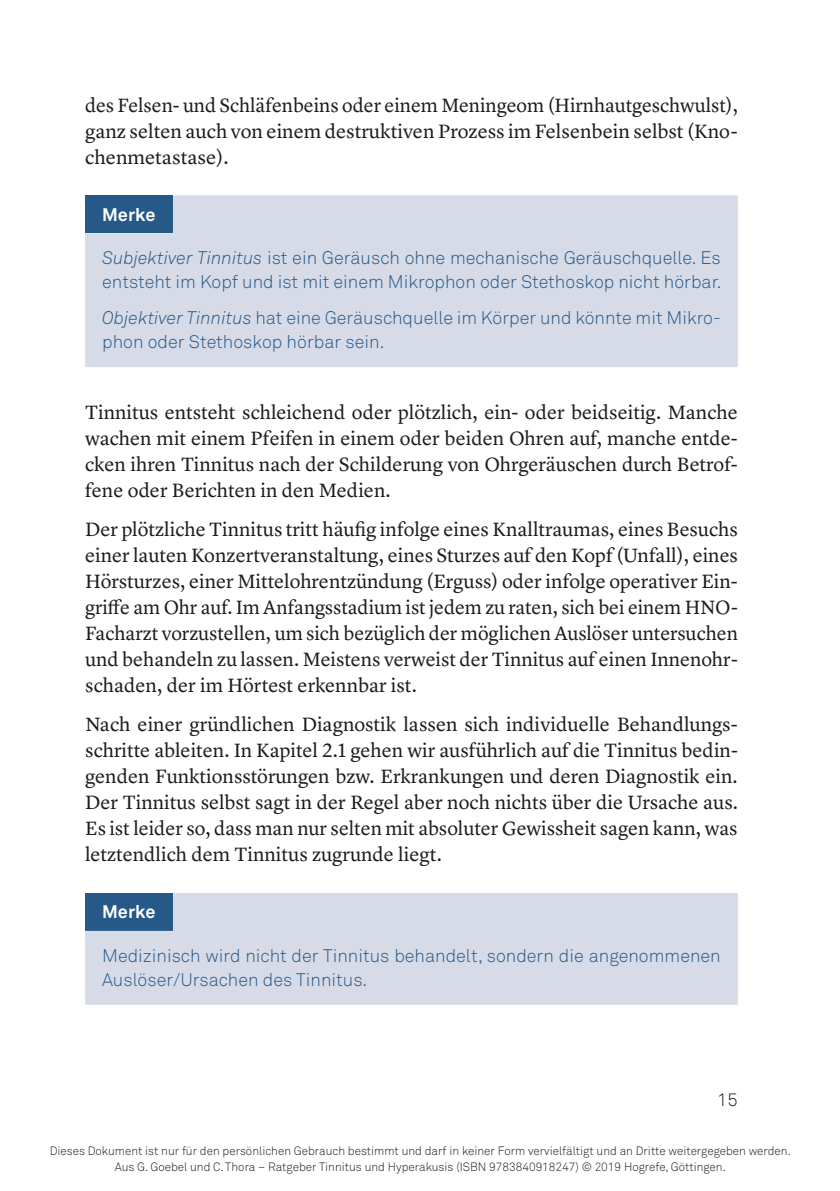
<style>
.page{position:relative;width:840px;height:1191px;background:#fff}
.page>*{position:absolute;margin:0;border:0;box-sizing:border-box;transform-origin:0 0}
.t1{font:20px/26px "Lyon Text";color:#1d1d1b;text-align:justify}
.t2{font:300 18px/24px "Akkurat Pro";color:#265988}
.t3{font:700 18px "Akkurat Pro";color:#fff}
.t4{font:300 18px "Akkurat Pro";color:#1d1d1b}
.t5{font:300 12px/16px "Akkurat Pro";color:#1d1d1b;text-align:center}
.s1{font-style:italic}
</style>
<div class="page">
<div style="left:85px;top:195px;width:652px;height:172px;background:#d7dbe7"></div>
<div style="left:85px;top:893px;width:652px;height:111px;background:#d7dbe7"></div>
<p class="t1" style="left:85px;top:90px;width:654px">des Felsen- und Schläfenbeins oder einem Meningeom (Hirnhautgeschwulst), ganz selten auch von einem destruktiven Prozess im Felsenbein selbst (Kno&shy;chenmetastase).</p>
<p class="t3" style="left:102px;top:203px;width:55px">Merke</p>
<p class="t2" style="left:102px;top:246px;width:620px"><span class="s1">Subjektiver Tinnitus</span> ist ein Geräusch ohne mechanische Geräuschquelle. Es entsteht im Kopf und ist mit einem Mikrophon oder Stethoskop nicht hörbar.</p>
<p class="t2" style="left:102px;top:306px;width:620px"><span class="s1">Objektiver Tinnitus</span> hat eine Geräuschquelle im Körper und könnte mit Mikro&shy;phon oder Stethoskop hörbar sein.</p>
<p class="t1" style="left:85px;top:398px;width:653px">Tinnitus entsteht schleichend oder plötzlich, ein- oder beidseitig. Manche wachen mit einem Pfeifen in einem oder beiden Ohren auf, manche entde&shy;cken ihren Tinnitus nach der Schilderung von Ohrgeräuschen durch Betrof&shy;fene oder Berichten in den Medien.</p>
<p class="t1" style="left:85px;top:515px;width:654px">Der plötzliche Tinnitus tritt häufig infolge eines Knalltraumas, eines Besuchs einer lauten Konzertveranstaltung, eines Sturzes auf den Kopf (Unfall), eines Hörsturzes, einer Mittelohrentzündung (Erguss) oder infolge operativer Ein&shy;griffe am Ohr auf. Im Anfangsstadium ist jedem zu raten, sich bei einem HNO-Facharzt vorzustellen, um sich bezüglich der möglichen Auslöser untersuchen und behandeln zu lassen. Meistens verweist der Tinnitus auf einen Innenohr&shy;schaden, der im Hörtest erkennbar ist.</p>
<p class="t1" style="left:85px;top:710px;width:654px">Nach einer gründlichen Diagnostik lassen sich individuelle Behandlungs&shy;schritte ableiten. In Kapitel 2.1 gehen wir ausführlich auf die Tinnitus bedin&shy;genden Funktionsstörungen bzw. Erkrankungen und deren Diagnostik ein.<br>Der Tinnitus selbst sagt in der Regel aber noch nichts über die Ursache aus.<br>Es ist leider so, dass man nur selten mit absoluter Gewissheit sagen kann, was letztendlich dem Tinnitus zugrunde liegt.</p>
<p class="t3" style="left:102px;top:901px;width:55px">Merke</p>
<p class="t2" style="left:102px;top:943px;width:619px">Medizinisch wird nicht der Tinnitus behandelt, sondern die angenommenen<br>Auslöser/Ursachen des Tinnitus.</p>
<p class="t4" style="left:716px;top:1089px;width:22px">15</p>
<p class="t5" style="left:50px;top:1142px;width:742px">Dieses Dokument ist nur für den persönlichen Gebrauch bestimmt und darf in keiner Form vervielfältigt und an Dritte weitergegeben werden.<br>Aus G. Goebel und C. Thora – Ratgeber Tinnitus und Hyperakusis (ISBN 9783840918247) © 2019 Hogrefe, Göttingen.</p>
</div>
